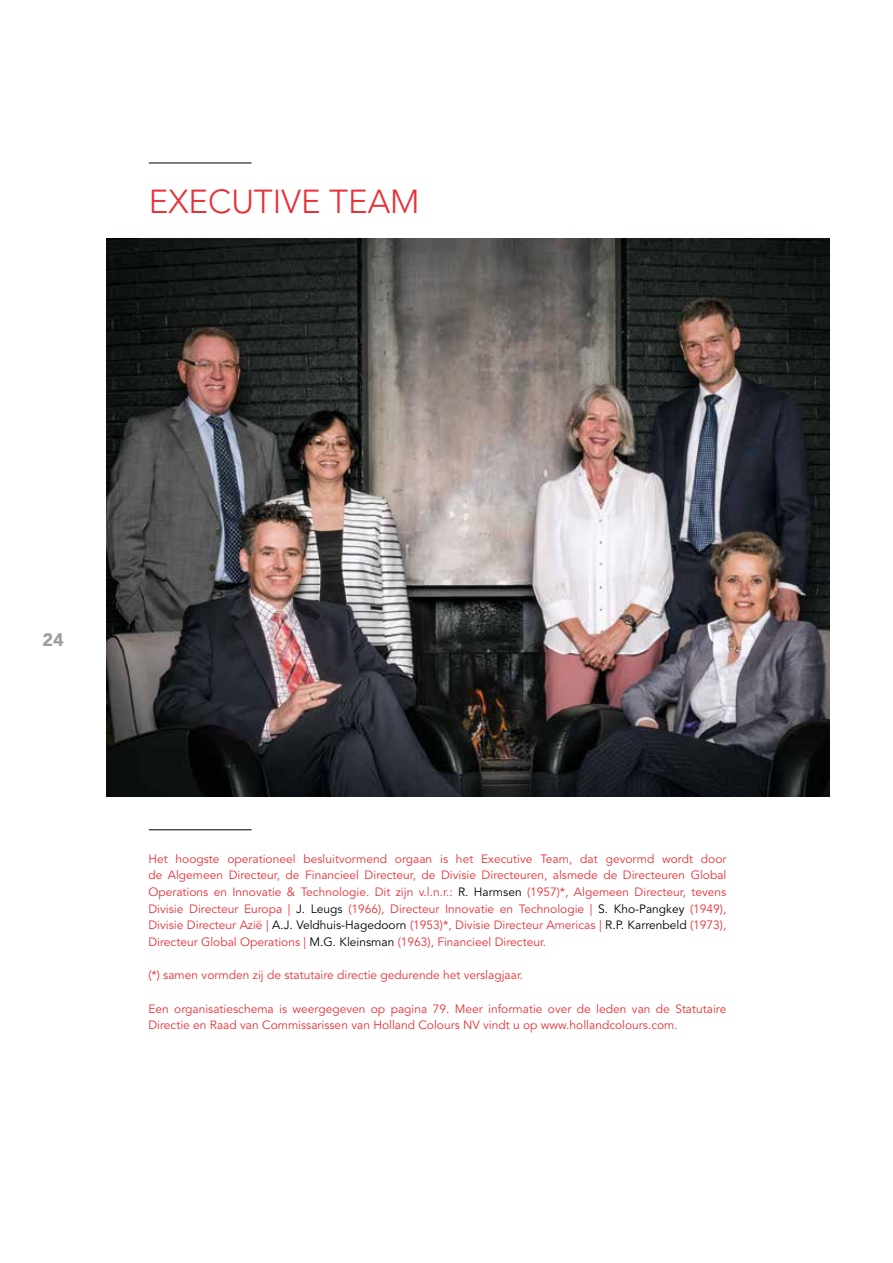
<style>
.page{position:relative;width:893px;height:1263px;background:#fff}
.page>*{position:absolute;margin:0;border:0;box-sizing:border-box;transform-origin:0 0}
.t1{font:300 33px "Avenir LT Std";color:#e73037}
.t2{font:900 18px "Avenir LT Std";color:#9d9d9c}
.t3{font:12px/16.6px "Avenir LT Std";color:#e73037;text-align:justify}
.s1{color:#000}
</style>
<div class="page">
<img style="left:106px;top:239px;width:723px;height:557px">
<hr style="left:149px;top:163px;width:103px;height:1px;background:#000">
<hr style="left:149px;top:829px;width:103px;height:1px;background:#000">
<h1 class="t1" style="left:149px;top:183px;width:272px">EXECUTIVE TEAM</h1>
<h2 class="t2" style="left:42px;top:629px;width:23px">24</h2>
<p class="t3" style="left:148px;top:851px;width:580px">Het hoogste operationeel besluitvormend orgaan is het Executive Team, dat gevormd wordt door de Algemeen Directeur, de Financieel Directeur, de Divisie Directeuren, alsmede de Directeuren Global Operations en Innovatie &amp; Technologie. Dit zijn v.l.n.r.: <span class="s1">R. Harmsen</span> (1957)*, Algemeen Directeur, tevens Divisie Directeur Europa | <span class="s1">J. Leugs</span> (1966), Directeur Innovatie en Technologie | <span class="s1">S. Kho-Pangkey</span> (1949), Divisie Directeur Azië | <span class="s1">A.J. Veldhuis-Hagedoorn</span> (1953)*, Divisie Directeur Americas | <span class="s1">R.P. Karrenbeld</span> (1973), Directeur Global Operations | <span class="s1">M.G. Kleinsman</span> (1963), Financieel Directeur.</p>
<p class="t3" style="left:148px;top:967px;width:376px">(*) samen vormden zij de statutaire directie gedurende het verslagjaar.</p>
<p class="t3" style="left:148px;top:1000px;width:579px">Een organisatieschema is weergegeven op pagina 79. Meer informatie over de leden van de Statutaire<br>Directie en Raad van Commissarissen van Holland Colours NV vindt u op www.hollandcolours.com.</p>
</div>
